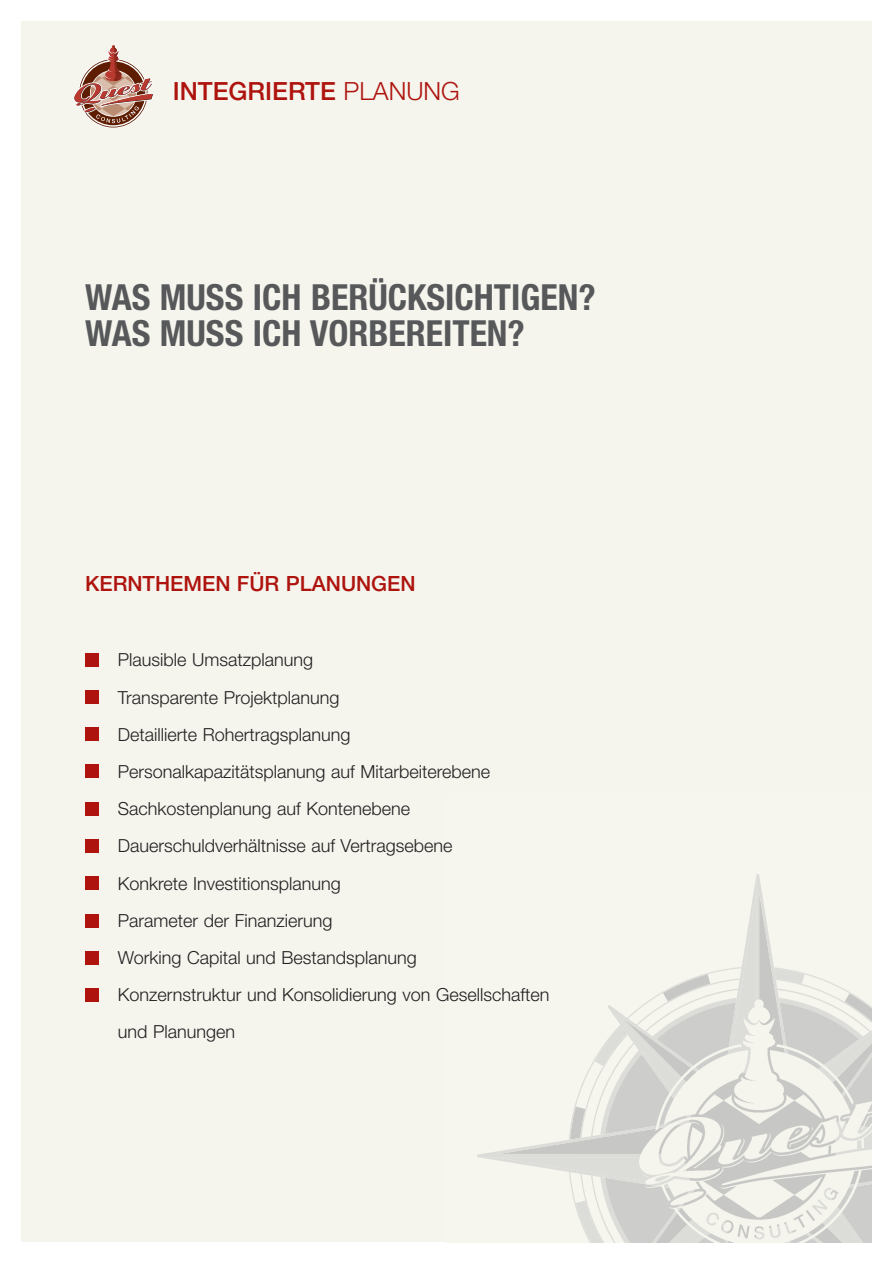
<style>
.page{position:relative;width:893px;height:1263px;background:#fff}
.page>*{position:absolute;margin:0;border:0;box-sizing:border-box;transform-origin:0 0}
.t1{font:700 condensed 36px/36px "Helvetica Neue";color:#57585a}
.t2{font:500 25.05px "Helvetica Neue";color:#ae130d}
.t3{font:500 21px "Helvetica Neue";color:#ae130d}
.t4{font:300 18px/37.2px "Helvetica Neue";color:#231f20}
.s1{font-weight:300}
</style>
<div class="page">
<div style="left:21px;top:21px;width:851px;height:1221px;background:#f5f5ee"></div>
<svg style="left:74px;top:44px;width:80px;height:84px"></svg>
<svg style="left:477px;top:874px;width:285px;height:368px"></svg>
<div style="left:85px;top:653px;width:13px;height:13px;background:#ae130d"></div>
<div style="left:85px;top:690px;width:13px;height:14px;background:#ae130d"></div>
<div style="left:85px;top:727px;width:13px;height:14px;background:#ae130d"></div>
<div style="left:85px;top:765px;width:13px;height:13px;background:#ae130d"></div>
<div style="left:85px;top:802px;width:13px;height:13px;background:#ae130d"></div>
<div style="left:85px;top:839px;width:13px;height:14px;background:#ae130d"></div>
<div style="left:85px;top:877px;width:13px;height:13px;background:#ae130d"></div>
<div style="left:85px;top:914px;width:13px;height:13px;background:#ae130d"></div>
<div style="left:85px;top:951px;width:13px;height:14px;background:#ae130d"></div>
<div style="left:85px;top:988px;width:13px;height:14px;background:#ae130d"></div>
<img style="left:600px;top:893px;width:271px;height:349px">
<h2 class="t2" style="left:173px;top:83px;width:289px">INTEGRIERTE <span class="s1">PLANUNG</span></h2>
<h1 class="t1" style="left:85px;top:282px;width:512px">WAS MUSS ICH BERÜCKSICHTIGEN?<br>WAS MUSS ICH VORBEREITEN?</h1>
<p class="t3" style="left:85px;top:576px;width:332px">KERNTHEMEN FÜR PLANUNGEN</p>
<p class="t4" style="left:118px;top:643px;width:433px">Plausible Umsatzplanung<br>Transparente Projektplanung<br>Detaillierte Rohertragsplanung Personalkapazitätsplanung auf Mitarbeiterebene Sachkostenplanung auf Kontenebene Dauerschuldverhältnisse auf Vertragsebene<br>Konkrete Investitionsplanung<br>Parameter der Finanzierung<br>Working Capital und Bestandsplanung<br>Konzernstruktur und Konsolidierung von Gesellschaften und Planungen</p>
</div>
